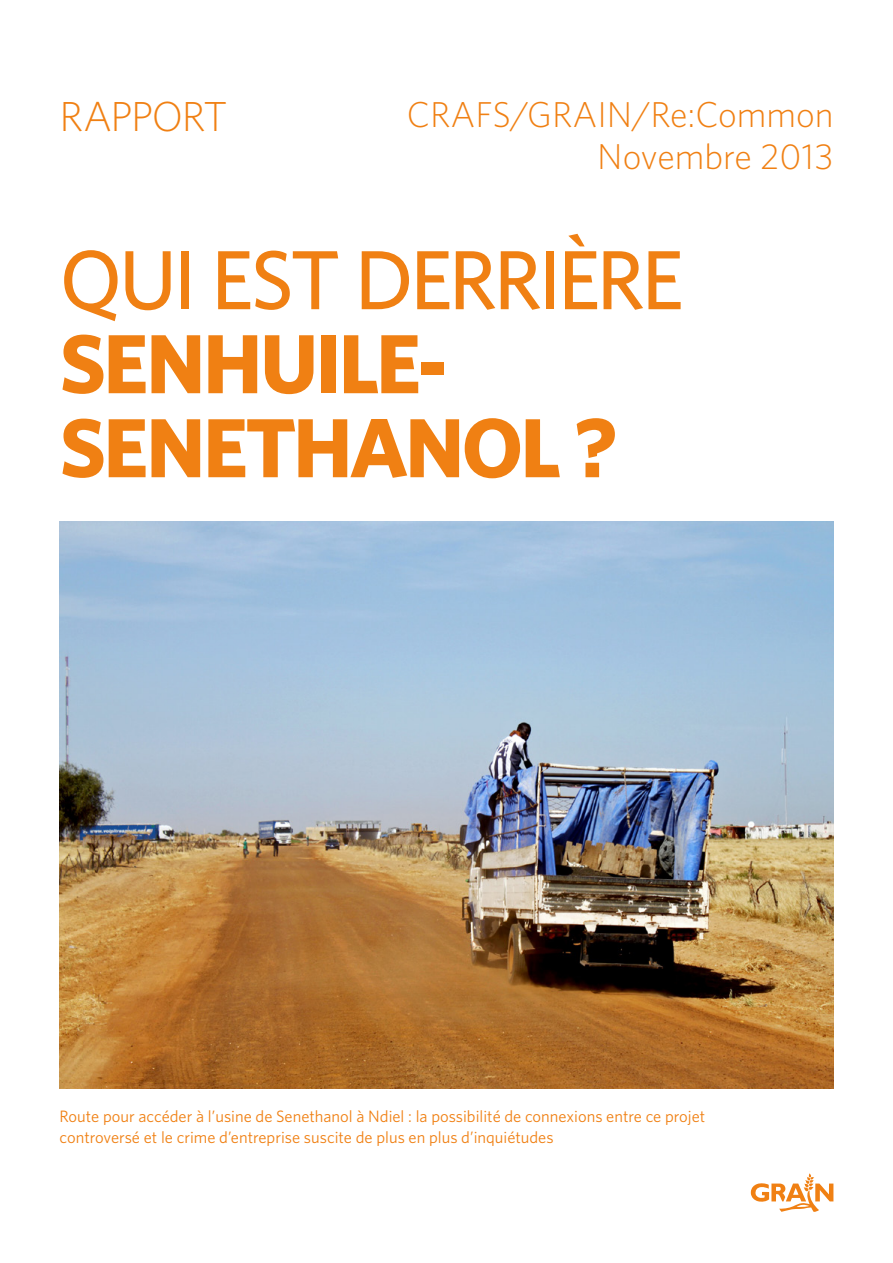
<style>
.page{position:relative;width:893px;height:1263px;background:#fff}
.page>*{position:absolute;margin:0;border:0;box-sizing:border-box;transform-origin:0 0}
.t1{font:700 84px/84px "Whitney";letter-spacing:-.03em;color:#f08013}
.t2{font:500 84px "Whitney";letter-spacing:-.04em;color:#f08013}
.t3{font:300 42px "Whitney";letter-spacing:-.035em;color:#f08013}
.t4{font:300 36px/42px "Whitney";color:#f08013;text-align:right}
.t5{font:16.5px/21px "Whitney";color:#f08013}
</style>
<div class="page">
<svg style="left:751px;top:1173px;width:82px;height:39px"></svg>
<img style="left:60px;top:522px;width:773px;height:567px">
<h2 class="t3" style="left:60px;top:93px;width:169px">RAPPORT</h2>
<h3 class="t4" style="left:407px;top:93px;width:428px">CRAFS/GRAIN/Re:Common<br>Novembre 2013</h3>
<h1 class="t2" style="left:60px;top:229px;width:626px">QUI EST DERRIÈRE</h1>
<h1 class="t1" style="left:60px;top:320px;width:559px">SENHUILE-<br>SENETHANOL ?</h1>
<p class="t5" style="left:60px;top:1105px;width:647px">Route pour accéder à l’usine de Senethanol à Ndiel : la possibilité de connexions entre ce projet controversé et le crime d’entreprise suscite de plus en plus d’inquiétudes</p>
</div>
